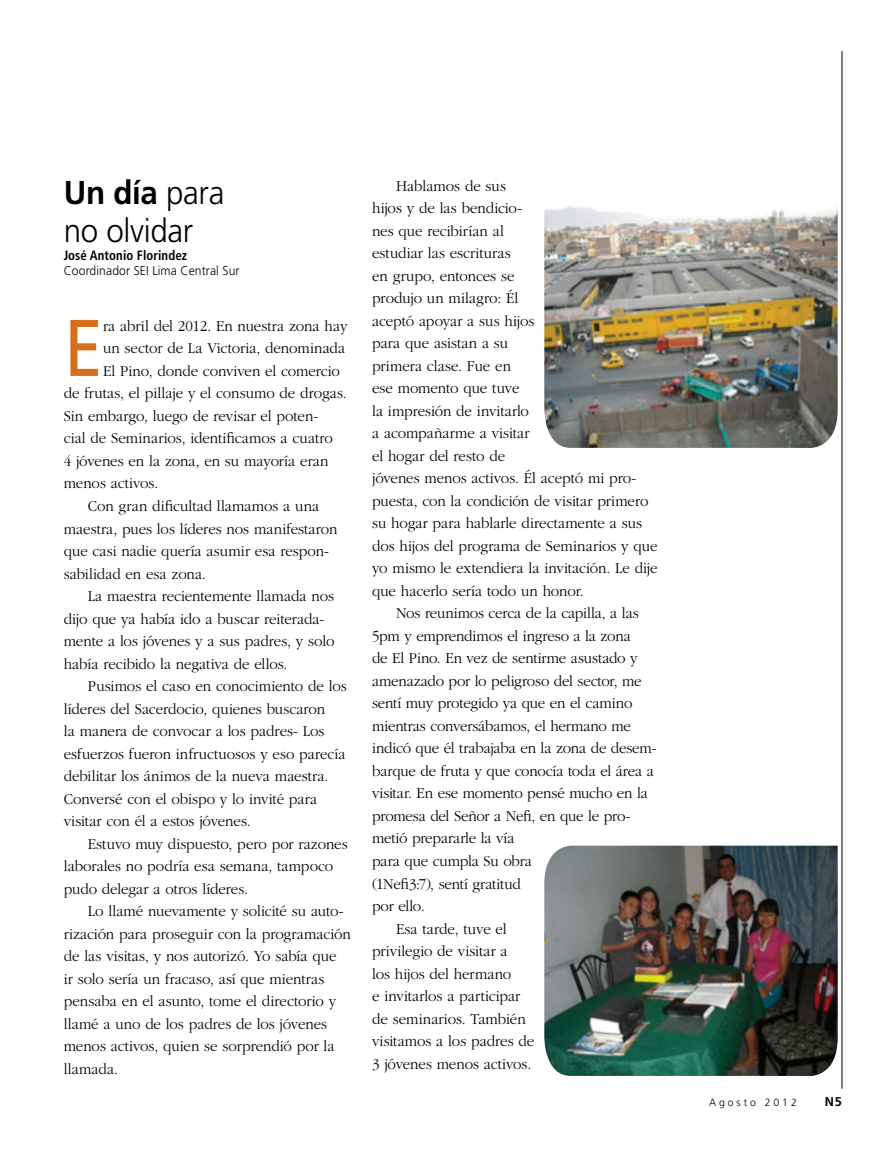
<style>
.page{position:relative;width:893px;height:1161px;background:#fff}
.page>*{position:absolute;margin:0;border:0;box-sizing:border-box;transform-origin:0 0}
.t1{font:80.25px "Frutiger";color:#d66f1b;scale:.88 1}
.t2{font:300 33px/37.5px "Frutiger";letter-spacing:-.01em;color:#000;scale:.95 1}
.t3{font:300 15.75px/22.5px "Garamond";letter-spacing:-.005em;color:#000;scale:.95 1}
.t4{font:700 condensed 13.5px "Frutiger";letter-spacing:.01em;color:#000;scale:.95 1}
.t5{font:300 12.75px "Frutiger";letter-spacing:.01em;color:#000;scale:.95 1}
.t6{font:700 12.75px "Frutiger";color:#000}
.t7{font:300 10.5px "Frutiger";letter-spacing:.28em;color:#000}
.s1{font-weight:700}
</style>
<div class="page">
<hr style="left:842px;top:51px;width:1px;height:1038px;background:#000">
<img style="left:544px;top:206px;width:294px;height:242px">
<img style="left:544px;top:845px;width:294px;height:231px">
<h2 class="t2" style="left:64px;top:174px;width:171px"><span class="s1">Un día</span> para no olvidar</h2>
<p class="t4" style="left:64px;top:248px;width:131px">José Antonio Florindez</p>
<p class="t5" style="left:64px;top:264px;width:187px">Coordinador SEI Lima Central Sur</p>
<h1 class="t1" style="left:64px;top:301px;width:46px">E</h1>
<p class="t3" style="left:103px;top:315px;width:259px">ra abril del 2012. En nuestra zona hay</p>
<p class="t3" style="left:103px;top:337px;width:257px">un sector de La Victoria, denominada</p>
<p class="t3" style="left:103px;top:360px;width:251px">El Pino, donde conviven el comercio</p>
<p class="t3" style="left:64px;top:382px;width:299px">de frutas, el pillaje y el consumo de drogas.</p>
<p class="t3" style="left:64px;top:405px;width:269px">Sin embargo, luego de revisar el poten-</p>
<p class="t3" style="left:64px;top:427px;width:285px">cial de Seminarios, identificamos a cuatro</p>
<p class="t3" style="left:64px;top:450px;width:280px">4 jóvenes en la zona, en su mayoría eran</p>
<p class="t3" style="left:64px;top:472px;width:101px">menos activos.</p>
<p class="t3" style="left:88px;top:495px;width:245px">Con gran dificultad llamamos a una</p>
<p class="t3" style="left:64px;top:517px;width:290px">maestra, pues los líderes nos manifestaron</p>
<p class="t3" style="left:64px;top:540px;width:281px">que casi nadie quería asumir esa respon-</p>
<p class="t3" style="left:64px;top:562px;width:151px">sabilidad en esa zona.</p>
<p class="t3" style="left:88px;top:585px;width:261px">La maestra recientemente llamada nos</p>
<p class="t3" style="left:64px;top:607px;width:276px">dijo que ya había ido a buscar reiterada-</p>
<p class="t3" style="left:64px;top:630px;width:286px">mente a los jóvenes y a sus padres, y solo</p>
<p class="t3" style="left:64px;top:652px;width:237px">había recibido la negativa de ellos.</p>
<p class="t3" style="left:88px;top:675px;width:274px">Pusimos el caso en conocimiento de los</p>
<p class="t3" style="left:64px;top:697px;width:277px">líderes del Sacerdocio, quienes buscaron</p>
<p class="t3" style="left:64px;top:720px;width:276px">la manera de convocar a los padres- Los</p>
<p class="t3" style="left:64px;top:742px;width:298px">esfuerzos fueron infructuosos y eso parecía</p>
<p class="t3" style="left:64px;top:765px;width:280px">debilitar los ánimos de la nueva maestra.</p>
<p class="t3" style="left:64px;top:787px;width:268px">Conversé con el obispo y lo invité para</p>
<p class="t3" style="left:64px;top:810px;width:198px">visitar con él a estos jóvenes.</p>
<p class="t3" style="left:88px;top:832px;width:275px">Estuvo muy dispuesto, pero por razones</p>
<p class="t3" style="left:64px;top:855px;width:285px">laborales no podría esa semana, tampoco</p>
<p class="t3" style="left:64px;top:877px;width:195px">pudo delegar a otros líderes.</p>
<p class="t3" style="left:88px;top:900px;width:271px">Lo llamé nuevamente y solicité su auto-</p>
<p class="t3" style="left:64px;top:922px;width:304px">rización para proseguir con la programación</p>
<p class="t3" style="left:64px;top:945px;width:289px">de las visitas, y nos autorizó. Yo sabía que</p>
<p class="t3" style="left:64px;top:967px;width:276px">ir solo sería un fracaso, así que mientras</p>
<p class="t3" style="left:64px;top:990px;width:288px">pensaba en el asunto, tome el directorio y</p>
<p class="t3" style="left:64px;top:1012px;width:279px">llamé a uno de los padres de los jóvenes</p>
<p class="t3" style="left:64px;top:1035px;width:287px">menos activos, quien se sorprendió por la</p>
<p class="t3" style="left:64px;top:1057px;width:59px">llamada.</p>
<p class="t3" style="left:372px;top:175px;width:302px;text-indent:24px">Hablamos de sus<br>hijos y de las bendicio-<br>nes que recibirían al<br>estudiar las escrituras<br>en grupo, entonces se<br>produjo un milagro: Él<br>aceptó apoyar a sus hijos<br>para que asistan a su<br>primera clase. Fue en<br>ese momento que tuve<br>la impresión de invitarlo<br>a acompañarme a visitar<br>el hogar del resto de<br>jóvenes menos activos. Él aceptó mi pro&shy;puesta, con la condición de visitar primero su hogar para hablarle directamente a sus dos hijos del programa de Seminarios y que yo mismo le extendiera la invitación. Le dije que hacerlo sería todo un honor.</p>
<p class="t3" style="left:396px;top:602px;width:257px">Nos reunimos cerca de la capilla, a las</p>
<p class="t3" style="left:372px;top:625px;width:274px">5pm y emprendimos el ingreso a la zona</p>
<p class="t3" style="left:372px;top:647px;width:281px">de El Pino. En vez de sentirme asustado y</p>
<p class="t3" style="left:372px;top:670px;width:285px">amenazado por lo peligroso del sector, me</p>
<p class="t3" style="left:372px;top:692px;width:276px">sentí muy protegido ya que en el camino</p>
<p class="t3" style="left:372px;top:715px;width:274px">mientras conversábamos, el hermano me</p>
<p class="t3" style="left:372px;top:737px;width:301px">indicó que él trabajaba en la zona de desem-</p>
<p class="t3" style="left:372px;top:760px;width:298px">barque de fruta y que conocía toda el área a</p>
<p class="t3" style="left:372px;top:782px;width:292px">visitar. En ese momento pensé mucho en la</p>
<p class="t3" style="left:372px;top:805px;width:273px">promesa del Señor a Nefi, en que le pro-</p>
<p class="t3" style="left:372px;top:827px;width:151px">metió prepararle la vía</p>
<p class="t3" style="left:372px;top:850px;width:170px">para que cumpla Su obra</p>
<p class="t3" style="left:372px;top:872px;width:158px">(1Nefi3:7), sentí gratitud</p>
<p class="t3" style="left:372px;top:895px;width:57px">por ello.</p>
<p class="t3" style="left:396px;top:917px;width:118px">Esa tarde, tuve el</p>
<p class="t3" style="left:372px;top:940px;width:144px">privilegio de visitar a</p>
<p class="t3" style="left:372px;top:962px;width:148px">los hijos del hermano</p>
<p class="t3" style="left:372px;top:985px;width:158px">e invitarlos a participar</p>
<p class="t3" style="left:372px;top:1007px;width:163px">de seminarios. También</p>
<p class="t3" style="left:372px;top:1030px;width:172px">visitamos a los padres de</p>
<p class="t3" style="left:372px;top:1052px;width:169px">3 jóvenes menos activos.</p>
<p class="t7" style="left:709px;top:1096px;width:89px">Agosto 2012</p>
<p class="t6" style="left:825px;top:1094px;width:18px">N5</p>
</div>
